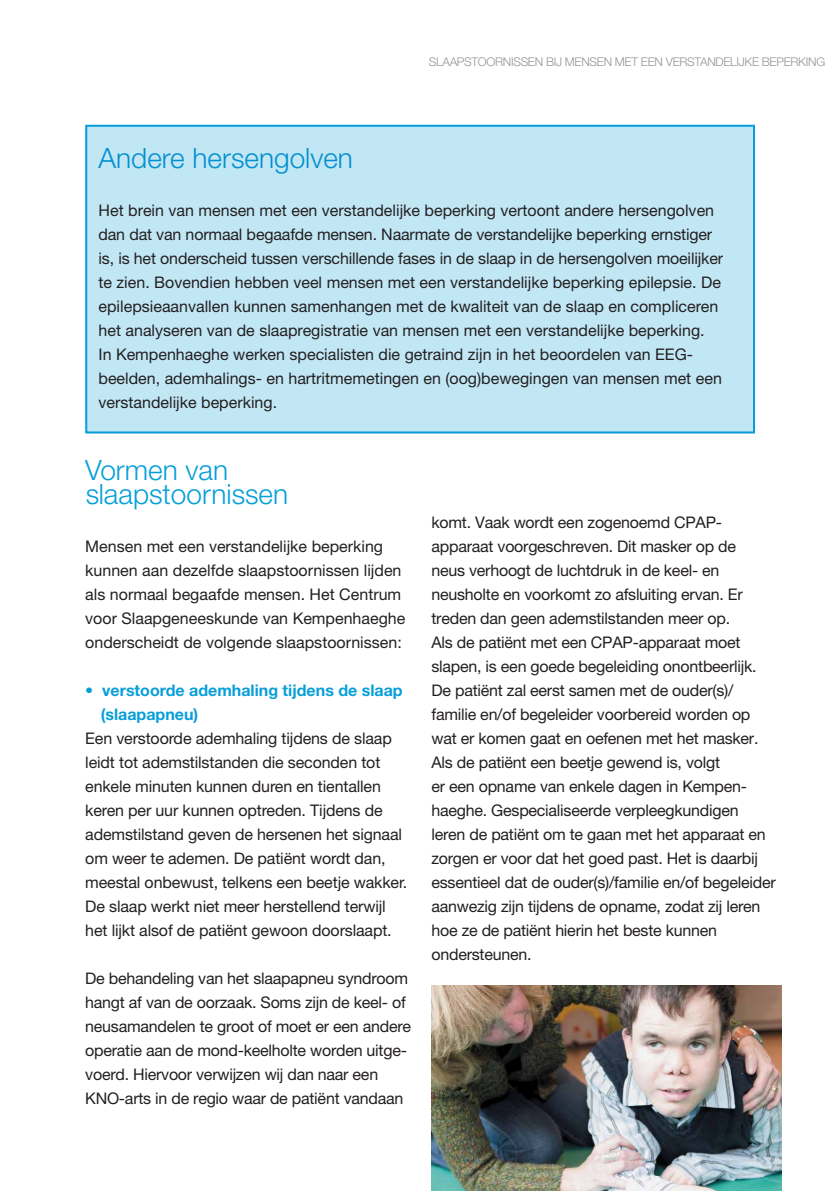
<style>
.page{position:relative;width:840px;height:1191px;background:#fff}
.page>*{position:absolute;margin:0;border:0;box-sizing:border-box;transform-origin:0 0}
.t1{font:300 28px/24px "Helvetica Neue LT Std";color:#089fd9}
.t2{font:16px/24px "Helvetica Neue LT Std";letter-spacing:-.01em;color:#231f20}
.t3{font:700 16px/24px "Helvetica Neue LT Std";color:#089fd9}
.t4{font:300 12px "Helvetica Neue LT Std";letter-spacing:-.025em;color:#939598}
</style>
<div class="page">
<img style="left:431px;top:985px;width:350px;height:206px">
<div style="left:85px;top:125px;width:669px;height:308px;background:#c1e7f5;border:2px solid #089fd9"></div>
<p class="t4" style="left:428px;top:55px;width:397px">SLAAPSTOORNISSEN BIJ MENSEN MET EEN VERSTANDELIJKE BEPERKING</p>
<h1 class="t1" style="left:98px;top:145px;width:256px">Andere hersengolven</h1>
<p class="t2" style="left:98px;top:198px;width:625px">Het brein van mensen met een verstandelijke beperking vertoont andere hersengolven dan dat van normaal begaafde mensen. Naarmate de verstandelijke beperking ernstiger is, is het onderscheid tussen verschillende fases in de slaap in de hersengolven moeilijker te zien. Bovendien hebben veel mensen met een verstandelijke beperking epilepsie. De epilepsieaanvallen kunnen samenhangen met de kwaliteit van de slaap en compliceren het analyseren van de slaapregistratie van mensen met een verstandelijke beperking.<br>In Kempenhaeghe werken specialisten die getraind zijn in het beoordelen van EEG&shy;beelden, ademhalings- en hartritmemetingen en (oog)bewegingen van mensen met een verstandelijke beperking.</p>
<h1 class="t1" style="left:85px;top:457px;width:204px">Vormen van slaapstoornissen</h1>
<p class="t2" style="left:85px;top:534px;width:321px">Mensen met een verstandelijke beperking kunnen aan dezelfde slaapstoornissen lijden als normaal begaafde mensen. Het Centrum voor Slaapgeneeskunde van Kempenhaeghe onderscheidt de volgende slaapstoornissen:</p>
<p class="t3" style="left:101px;top:678px;width:303px;text-indent:-15px">• verstoorde ademhaling tijdens de slaap (slaapapneu)</p>
<p class="t2" style="left:85px;top:726px;width:323px">Een verstoorde ademhaling tijdens de slaap leidt tot ademstilstanden die seconden tot enkele minuten kunnen duren en tientallen keren per uur kunnen optreden. Tijdens de ademstilstand geven de hersenen het signaal om weer te ademen. De patiënt wordt dan, meestal onbewust, telkens een beetje wakker.<br>De slaap werkt niet meer herstellend terwijl het lijkt alsof de patiënt gewoon doorslaapt.</p>
<p class="t2" style="left:85px;top:966px;width:327px">De behandeling van het slaapapneu syndroom hangt af van de oorzaak. Soms zijn de keel- of neusamandelen te groot of moet er een andere operatie aan de mond-keelholte worden uitge&shy;voerd. Hiervoor verwijzen wij dan naar een KNO-arts in de regio waar de patiënt vandaan</p>
<p class="t2" style="left:431px;top:510px;width:345px">komt. Vaak wordt een zogenoemd CPAP&shy;apparaat voorgeschreven. Dit masker op de<br>neus verhoogt de luchtdruk in de keel- en neusholte en voorkomt zo afsluiting ervan. Er treden dan geen ademstilstanden meer op.<br>Als de patiënt met een CPAP-apparaat moet slapen, is een goede begeleiding onontbeerlijk.<br>De patiënt zal eerst samen met de ouder(s)/ familie en/of begeleider voorbereid worden op wat er komen gaat en oefenen met het masker.<br>Als de patiënt een beetje gewend is, volgt<br>er een opname van enkele dagen in Kempen&shy;haeghe. Gespecialiseerde verpleegkundigen leren de patiënt om te gaan met het apparaat en zorgen er voor dat het goed past. Het is daarbij essentieel dat de ouder(s)/familie en/of begeleider aanwezig zijn tijdens de opname, zodat zij leren hoe ze de patiënt hierin het beste kunnen ondersteunen.</p>
</div>
